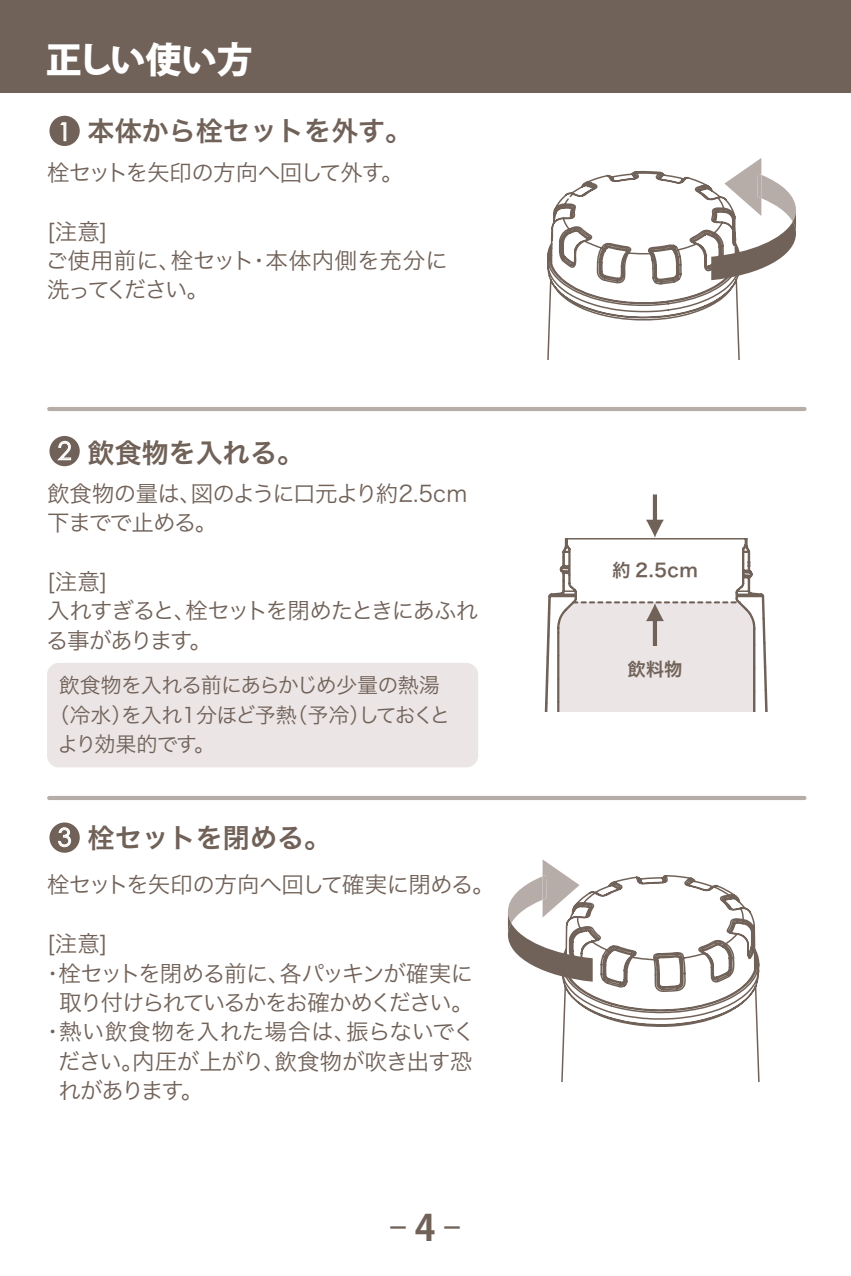
<style>
.page{position:relative;width:851px;height:1276px;background:#fff}
.page>*{position:absolute;margin:0;border:0;box-sizing:border-box;transform-origin:0 0}
.t1{font:800 36px "Koz Go Pro";letter-spacing:-.01em;color:#fff}
.t2{font:36px "Koz Go Pro";color:#716259}
.t3{font:27px "Hira Kaku Pro W6";color:#716259}
.t4{font:24.9px "Century Gothic";color:#fff}
.t5{font:22.5px/29.4px "Hira Kaku Pro W3";letter-spacing:-.045em;color:#716259}
.t6{font:22.5px/29.4px "Hira Kaku Pro W3";letter-spacing:-.065em;color:#716259}
.t7{font:22.5px/29.4px "Hira Kaku Pro W3";letter-spacing:-.005em;color:#716259}
.t8{font:22.5px "Hira Kaku Pro W3";letter-spacing:-.09em;color:#716259}
.t9{font:22.5px "Hira Kaku Pro W3";letter-spacing:.005em;color:#716259}
.t10{font:22.5px "Hira Kaku Pro W3";letter-spacing:-.015em;color:#716259}
.t11{font:21px "Hira Kaku Pro W3";letter-spacing:-.04em;color:#716259}
.t12{font:18.3px "Hira Kaku Pro W6";letter-spacing:.01em;color:#716259}
.s1{font-family:"Century Gothic";font-size:24.9px;color:#fff}
.s2{font-weight:700}
</style>
<div class="page">
<div style="left:0;top:0;width:850px;height:93px;background:#716259"></div>
<div style="left:49px;top:116px;width:31px;height:30px;background:#716259;border-radius:50%"></div>
<svg style="left:60px;top:122px;width:7px;height:20px"></svg>
<hr style="left:49px;top:407px;width:755px;height:4px;background:#b7ada8">
<div style="left:49px;top:436px;width:31px;height:30px;background:#716259;border-radius:50%"></div>
<svg style="left:57px;top:440px;width:15px;height:21px"></svg>
<div style="left:47px;top:663px;width:431px;height:104px;background:#ebe5e5;border-radius:12px"></div>
<svg style="left:547px;top:158px;width:248px;height:202px"></svg>
<div style="left:49px;top:822px;width:31px;height:30px;background:#716259;border-radius:50%"></div>
<svg style="left:58px;top:827px;width:14px;height:20px"></svg>
<hr style="left:49px;top:796px;width:755px;height:4px;background:#b7ada8">
<div style="left:652px;top:494px;width:5px;height:36px;background:#716259"></div>
<svg style="left:544px;top:520px;width:224px;height:191px"></svg>
<svg style="left:508px;top:859px;width:252px;height:222px"></svg>
<h1 class="t1" style="left:46px;top:37px;width:208px">正しい使い方</h1>
<p class="t3" style="left:58px;top:107px;width:356px"><span class="s1">1</span> 本体から栓セットを外す。</p>
<p class="t5" style="left:47px;top:156px;width:358px">栓セットを矢印の方向へ回して外す。</p>
<p class="t7" style="left:45px;top:215px;width:404px">[注意]<br>ご使用前に、栓セット・本体内側を充分に洗ってください。</p>
<p class="t3" style="left:88px;top:428px;width:218px">飲食物を入れる。</p>
<p class="t4" style="left:58px;top:435px;width:15px">2</p>
<p class="t5" style="left:47px;top:477px;width:421px">飲食物の量は、図のように口元より約2.5cm下までで止める。</p>
<p class="t6" style="left:46px;top:565px;width:434px">[注意]<br>入れすぎると、栓セットを閉めたときにあふれる事があります。</p>
<p class="t11" style="left:59px;top:666px;width:382px">飲食物を入れる前にあらかじめ少量の熱湯</p>
<p class="t11" style="left:48px;top:696px;width:403px">（冷水）を入れ1分ほど予熱（予冷）しておくと</p>
<p class="t11" style="left:57px;top:725px;width:159px">より効果的です。</p>
<p class="t3" style="left:58px;top:813px;width:275px"><span class="s1">3</span> 栓セットを閉める。</p>
<p class="t5" style="left:47px;top:868px;width:449px">栓セットを矢印の方向へ回して確実に閉める。</p>
<p class="t5" style="left:47px;top:927px;width:62px">[注意]</p>
<p class="t5" style="left:41px;top:956px;width:433px">・栓セットを閉める前に、各パッキンが確実に</p>
<p class="t8" style="left:59px;top:982px;width:416px">取り付けられているかをお確かめください。</p>
<p class="t9" style="left:41px;top:1012px;width:435px">・熱い飲食物を入れた場合は、振らないでく</p>
<p class="t10" style="left:58px;top:1041px;width:415px">ださい。内圧が上がり、飲食物が吹き出す恐</p>
<p class="t5" style="left:59px;top:1074px;width:146px">れがあります。</p>
<h1 class="t2" style="left:389px;top:1204px;width:74px">- <span class="s2">4</span> -</h1>
<p class="t12" style="left:612px;top:554px;width:87px">約 2.5cm</p>
<p class="t12" style="left:627px;top:652px;width:56px">飲料物</p>
</div>
